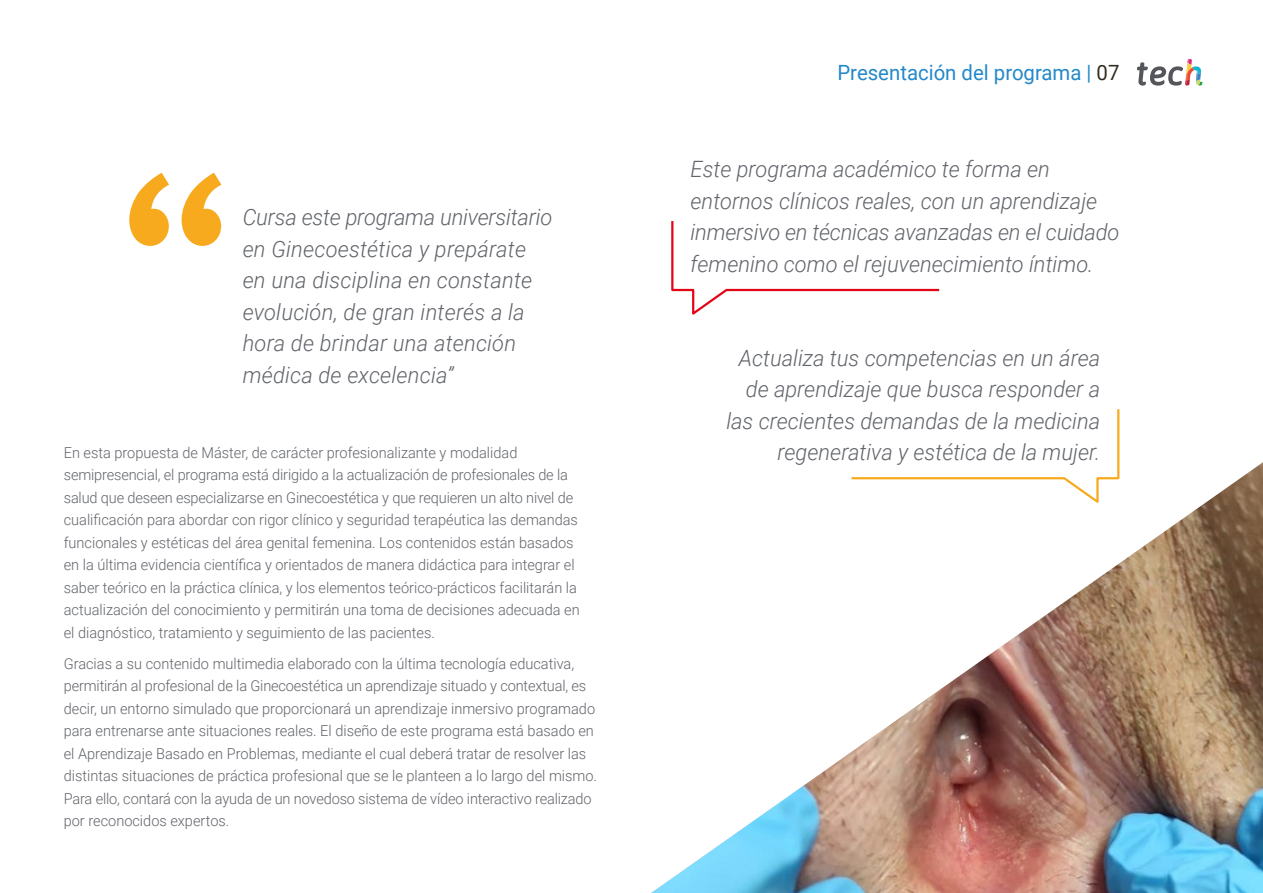
<style>
.page{position:relative;width:1263px;height:893px;background:#fff}
.page>*{position:absolute;margin:0;border:0;box-sizing:border-box;transform-origin:0 0}
.t1{font:italic 300 22.5px/31.5px "Roboto";color:#61646a}
.t2{font:21px "Roboto";color:#2488c9}
.t3{font:300 15px/22.5px "Roboto";color:#61646a}
.s1{color:#312e20}
</style>
<div class="page">
<svg style="left:1137px;top:59px;width:65px;height:27px"></svg>
<svg style="left:129px;top:173px;width:92px;height:73px"></svg>
<svg style="left:671px;top:221px;width:269px;height:94px"></svg>
<svg style="left:1117px;top:409px;width:3px;height:53px"></svg>
<img style="left:651px;top:462px;width:612px;height:431px">
<h1 class="t1" style="left:243px;top:201px;width:311px">Cursa este programa universitario en Ginecoestética y prepárate en una disciplina en constante evolución, de gran interés a la hora de brindar una atención médica de excelencia”</h1>
<p class="t3" style="left:64px;top:441px;width:517px">En esta propuesta de Máster, de carácter profesionalizante y modalidad semipresencial, el programa está dirigido a la actualización de profesionales de la salud que deseen especializarse en Ginecoestética y que requieren un alto nivel de cualificación para abordar con rigor clínico y seguridad terapéutica las demandas funcionales y estéticas del área genital femenina. Los contenidos están basados en la última evidencia científica y orientados de manera didáctica para integrar el saber teórico en la práctica clínica, y los elementos teórico-prácticos facilitarán la actualización del conocimiento y permitirán una toma de decisiones adecuada en el diagnóstico, tratamiento y seguimiento de las pacientes.</p>
<p class="t3" style="left:64px;top:652px;width:535px">Gracias a su contenido multimedia elaborado con la última tecnología educativa, permitirán al profesional de la Ginecoestética un aprendizaje situado y contextual, es decir, un entorno simulado que proporcionará un aprendizaje inmersivo programado para entrenarse ante situaciones reales. El diseño de este programa está basado en el Aprendizaje Basado en Problemas, mediante el cual deberá tratar de resolver las distintas situaciones de práctica profesional que se le planteen a lo largo del mismo.<br>Para ello, contará con la ayuda de un novedoso sistema de vídeo interactivo realizado por reconocidos expertos.</p>
<h2 class="t2" style="left:837px;top:57px;width:284px">Presentación del programa | <span class="s1">07</span></h2>
<h1 class="t1" style="left:690px;top:153px;width:430px">Este programa académico te forma en entornos clínicos reales, con un aprendizaje inmersivo en técnicas avanzadas en el cuidado femenino como el rejuvenecimiento íntimo.</h1>
<h1 class="t1" style="left:726px;top:341px;width:375px;text-align:right">Actualiza tus competencias en un área de aprendizaje que busca responder a las crecientes demandas de la medicina regenerativa y estética de la mujer.</h1>
</div>
